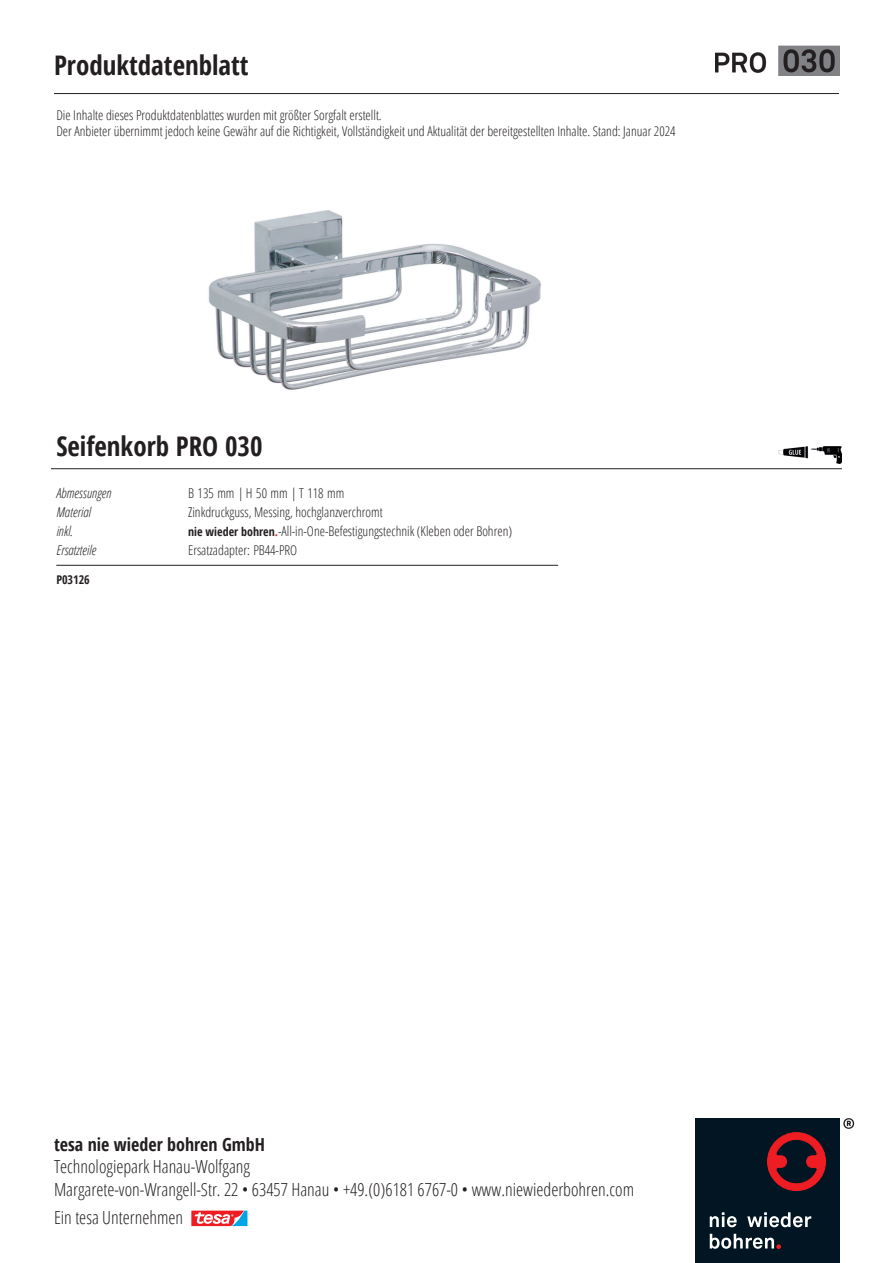
<style>
.page{position:relative;width:893px;height:1263px;background:#fff}
.page>*{position:absolute;margin:0;border:0;box-sizing:border-box;transform-origin:0 0}
.t1{font:700 condensed 27px "Open Sans";color:#231f20}
.t2{font:300 condensed 18px "Open Sans";color:#231f20}
.t3{font:700 condensed 18px "Open Sans";color:#231f20}
.Text{font:300 condensed 13.5px "Open Sans";color:#231f20}
.t4{font:italic 300 condensed 13.5px "Open Sans";color:#231f20}
.t5{font:700 condensed 12px "Open Sans";color:#231f20}
.s1{font-weight:700;font-size:12px}
.s2{font-weight:700;font-size:12px;color:#d1232a}
</style>
<div class="page">
<img style="left:208px;top:210px;width:333px;height:180px">
<img style="left:715px;top:45px;width:125px;height:30px">
<hr style="left:51px;top:468px;width:791px;height:1px;background:#231f20">
<img style="left:778px;top:446px;width:64px;height:17px">
<hr style="left:56px;top:565px;width:502px;height:1px;background:#231f20">
<div style="left:695px;top:1118px;width:145px;height:145px;background:#011622"></div>
<svg style="left:710px;top:1212px;width:27px;height:15px"></svg>
<svg style="left:747px;top:1212px;width:64px;height:15px"></svg>
<svg style="left:710px;top:1234px;width:71px;height:15px"></svg>
<svg style="left:767px;top:1132px;width:59px;height:59px"></svg>
<svg style="left:843px;top:1118px;width:11px;height:11px"></svg>
<svg style="left:191px;top:1210px;width:57px;height:17px"></svg>
<hr style="left:54px;top:93px;width:785px;height:1px;background:#231f20">
<p class="t1" style="left:54px;top:46px;width:196px">Produktdatenblatt</p>
<p class="Text" style="left:56px;top:106px;width:327px">Die Inhalte dieses Produktdatenblattes wurden mit größter Sorgfalt erstellt.</p>
<p class="Text" style="left:56px;top:122px;width:621px">Der Anbieter übernimmt jedoch keine Gewähr auf die Richtigkeit, Vollständigkeit und Aktualität der bereitgestellten Inhalte. Stand: Januar 2024</p>
<h1 class="t1" style="left:56px;top:428px;width:208px">Seifenkorb PRO 030</h1>
<p class="t4" style="left:56px;top:484px;width:57px">Abmessungen</p>
<p class="Text" style="left:188px;top:484px;width:158px">B 135 mm | H 50 mm | T 118 mm</p>
<p class="t4" style="left:56px;top:503px;width:36px">Material</p>
<p class="Text" style="left:188px;top:503px;width:196px">Zinkdruckguss, Messing, hochglanzverchromt</p>
<p class="t4" style="left:56px;top:522px;width:18px">inkl.</p>
<p class="Text" style="left:188px;top:522px;width:325px"><span class="s1">nie wieder bohren</span><span class="s2">.</span>-All-in-One-Befestigungstechnik (Kleben oder Bohren)</p>
<p class="t4" style="left:56px;top:541px;width:41px">Ersatzteile</p>
<p class="Text" style="left:188px;top:541px;width:111px">Ersatzadapter: PB44-PRO</p>
<p class="t5" style="left:56px;top:571px;width:35px">P03126</p>
<p class="t3" style="left:54px;top:1132px;width:212px">tesa nie wieder bohren GmbH</p>
<p class="t2" style="left:54px;top:1154px;width:198px">Technologiepark Hanau-Wolfgang</p>
<p class="t2" style="left:54px;top:1177px;width:582px">Margarete-von-Wrangell-Str. 22 • 63457 Hanau • +49.(0)6181 6767-0 • www.niewiederbohren.com</p>
<p class="t2" style="left:54px;top:1205px;width:131px">Ein tesa Unternehmen</p>
</div>
